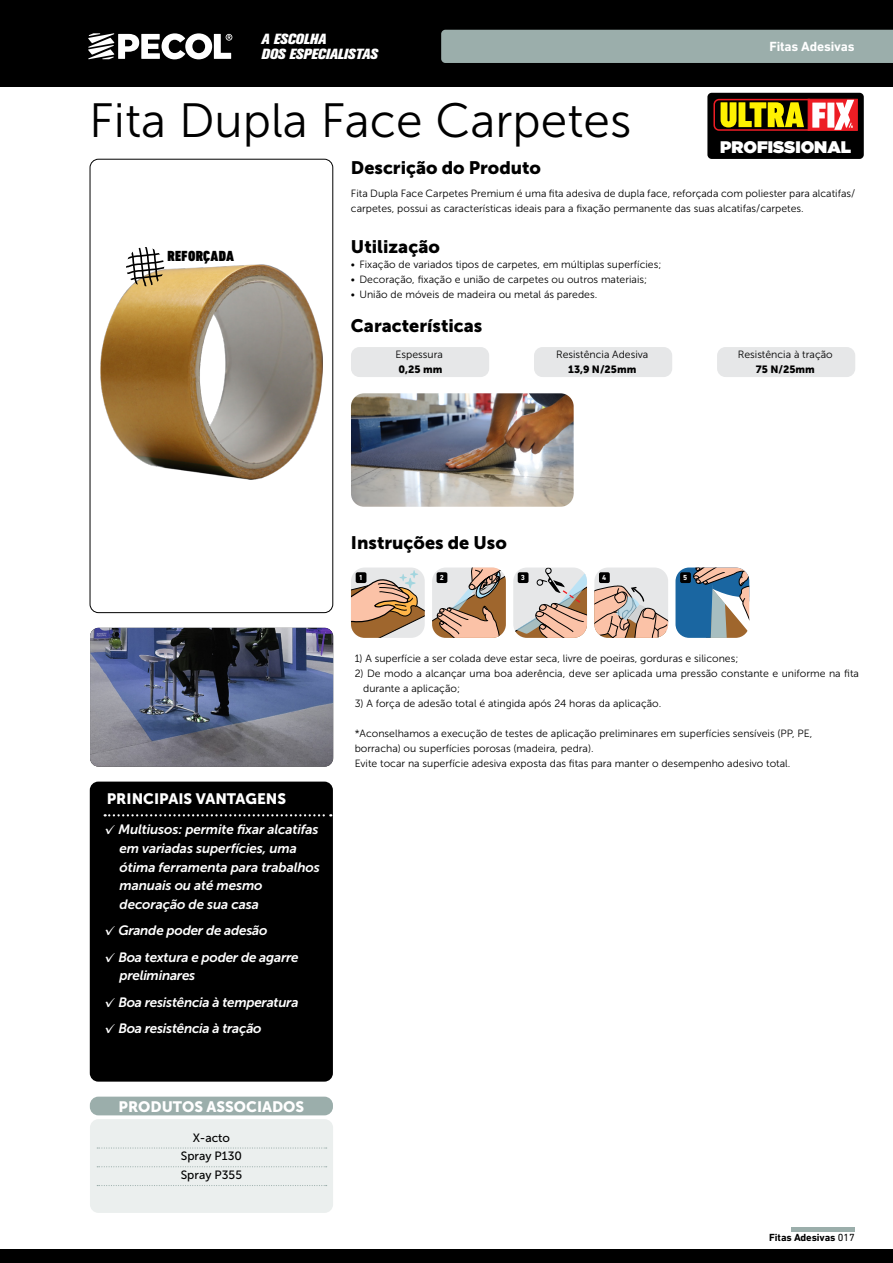
<style>
.page{position:relative;width:893px;height:1263px;background:#fff}
.page>*{position:absolute;margin:0;border:0;box-sizing:border-box;transform-origin:0 0}
.t1{font:48px "Museo Sans 300";color:#000}
.t2{font:18px "Museo Sans 900";color:#000}
.t3{font:900 16.8px "Gotham";color:#fff}
.t4{font:15px "Museo Sans 900";color:#fff}
.t5{font:900 condensed 14.85px "DIN Next LT Pro";letter-spacing:.02em;color:#000}
.t6{font:italic 800 14.55px/15.5px "Akzidenz Grotesk BQ";color:#fff}
.t7{font:italic 13.5px/18.8px "Museo Sans 700";letter-spacing:-.01em;color:#fff}
.t8{font:700 13.5px "DIN Next LT Pro";letter-spacing:-.01em;color:#fff}
.t9{font:12px "Museo Sans 500";color:#000}
.t10{font:10.5px/15px "Museo Sans 300";color:#000}
.t11{font:10.5px "Museo Sans 900";color:#000}
.t12{font:700 10.5px "DIN Next LT Pro";letter-spacing:-.01em;color:#000}
.t13{font:700 7.35px "DIN Next LT Pro";color:#fff}
.s1{font-family:"PF Handbook Pro";font-style:normal}
.s2{font-weight:400}
</style>
<div class="page">
<div style="left:0;top:0;width:893px;height:87px;background:#000"></div>
<div style="left:0;top:1249px;width:893px;height:14px;background:#000"></div>
<svg style="left:88px;top:33px;width:144px;height:26px"></svg>
<div style="left:441px;top:30px;width:452px;height:33px;background:#9baeab"></div>
<div style="left:707px;top:93px;width:157px;height:66px;background:#000;border-radius:4px"></div>
<div style="left:791px;top:1227px;width:64px;height:5px;background:#9baeab"></div>
<div style="left:90px;top:782px;width:243px;height:300px;background:#000;border-radius:9px"></div>
<img style="left:90px;top:628px;width:243px;height:139px">
<svg style="left:105px;top:814px;width:226px;height:2px"></svg>
<div style="left:90px;top:1097px;width:243px;height:18px;background:#9baeab;border-radius:9px"></div>
<img style="left:100px;top:264px;width:223px;height:216px">
<div style="left:90px;top:159px;width:243px;height:454px;border:1px solid #000;border-radius:9px"></div>
<div style="left:351px;top:347px;width:138px;height:30px;background:#e6e7e8;border-radius:9px"></div>
<div style="left:534px;top:347px;width:138px;height:30px;background:#e6e7e8;border-radius:9px"></div>
<div style="left:717px;top:347px;width:138px;height:30px;background:#e6e7e8;border-radius:9px"></div>
<div style="left:808px;top:99px;width:50px;height:32px;background:#ed1d24;border:1px solid #ed1d24"></div>
<svg style="left:713px;top:98px;width:141px;height:33px"></svg>
<img style="left:351px;top:393px;width:223px;height:114px">
<div style="left:351px;top:567px;width:74px;height:71px;background:#e6e7e8;border-radius:14px"></div>
<svg style="left:351px;top:570px;width:74px;height:68px"></svg>
<div style="left:356px;top:572px;width:10px;height:11px;background:#000;border-radius:2px"></div>
<svg style="left:432px;top:567px;width:74px;height:71px;background:#c1a48e"></svg>
<div style="left:437px;top:572px;width:10px;height:11px;background:#000;border-radius:2px"></div>
<svg style="left:513px;top:567px;width:74px;height:71px;background:#cebfb5"></svg>
<div style="left:518px;top:572px;width:10px;height:11px;background:#000;border-radius:2px"></div>
<div style="left:594px;top:567px;width:74px;height:71px;background:#e6e7e8;border-radius:14px"></div>
<svg style="left:594px;top:585px;width:74px;height:53px"></svg>
<div style="left:599px;top:572px;width:11px;height:11px;background:#000;border-radius:2px"></div>
<svg style="left:675px;top:567px;width:74px;height:71px;background:#6e8ba1"></svg>
<div style="left:680px;top:572px;width:11px;height:11px;background:#000;border-radius:2px"></div>
<svg style="left:126px;top:247px;width:38px;height:39px"></svg>
<div style="left:90px;top:1119px;width:243px;height:94px;background:#ebefee;border-radius:9px"></div>
<svg style="left:97px;top:1147px;width:230px;height:1px"></svg>
<svg style="left:97px;top:1166px;width:230px;height:1px"></svg>
<svg style="left:97px;top:1185px;width:230px;height:1px"></svg>
<h3 class="t6" style="left:261px;top:31px;width:118px">A ESCOLHA<br>DOS ESPECIALISTAS</h3>
<p class="t1" style="left:89px;top:94px;width:543px">Fita Dupla Face Carpetes</p>
<p class="t2" style="left:351px;top:157px;width:192px">Descrição do Produto</p>
<p class="t8" style="left:769px;top:39px;width:87px">Fitas Adesivas</p>
<p class="t3" style="left:720px;top:137px;width:132px">PROFISSIONAL</p>
<p class="t5" style="left:168px;top:248px;width:68px">REFORÇADA</p>
<p class="t10" style="left:351px;top:185px;width:506px">Fita Dupla Face Carpetes Premium é uma fita adesiva de dupla face, reforçada com poliester para alcatifas/ carpetes, possui as características ideais para a fixação permanente das suas alcatifas/carpetes.</p>
<p class="t2" style="left:351px;top:236px;width:90px">Utilização</p>
<p class="t10" style="left:351px;top:257px;width:312px">• Fixação de variados tipos de carpetes, em múltiplas superfícies;</p>
<p class="t10" style="left:351px;top:272px;width:298px">• Decoração, fixação e união de carpetes ou outros materiais;</p>
<p class="t10" style="left:351px;top:287px;width:248px">• União de móveis de madeira ou metal ás paredes.</p>
<p class="t2" style="left:351px;top:315px;width:133px">Características</p>
<p class="t10" style="left:396px;top:347px;width:49px">Espessura</p>
<p class="t11" style="left:399px;top:363px;width:45px">0,25 mm</p>
<p class="t10" style="left:556px;top:347px;width:94px">Resistência Adesiva</p>
<p class="t11" style="left:568px;top:363px;width:70px">13,9 N/25mm</p>
<p class="t10" style="left:738px;top:347px;width:96px">Resistência à tração</p>
<p class="t11" style="left:756px;top:363px;width:60px">75 N/25mm</p>
<p class="t4" style="left:107px;top:790px;width:181px">PRINCIPAIS VANTAGENS</p>
<p class="t7" style="left:120px;top:820px;width:202px;text-indent:-15px"><span class="s1">✓</span> Multiusos: permite fixar alcatifas em variadas superfícies, uma ótima ferramenta para trabalhos manuais ou até mesmo decoração de sua casa</p>
<p class="t7" style="left:105px;top:921px;width:164px"><span class="s1">✓</span> Grande poder de adesão</p>
<p class="t7" style="left:120px;top:947px;width:181px;text-indent:-15px"><span class="s1">✓</span> Boa textura e poder de agarre preliminares</p>
<p class="t7" style="left:105px;top:992px;width:195px"><span class="s1">✓</span> Boa resistência à temperatura</p>
<p class="t7" style="left:105px;top:1019px;width:159px"><span class="s1">✓</span> Boa resistência à tração</p>
<p class="t4" style="left:119px;top:1098px;width:187px">PRODUTOS ASSOCIADOS</p>
<p class="t9" style="left:193px;top:1131px;width:39px">X-acto</p>
<p class="t9" style="left:181px;top:1150px;width:63px">Spray P130</p>
<p class="t9" style="left:181px;top:1168px;width:63px">Spray P355</p>
<p class="t2" style="left:351px;top:532px;width:157px">Instruções de Uso</p>
<p class="t13" style="left:359px;top:574px;width:6px">1</p>
<p class="t13" style="left:440px;top:574px;width:6px">2</p>
<p class="t13" style="left:521px;top:574px;width:6px">3</p>
<p class="t13" style="left:602px;top:574px;width:6px">4</p>
<p class="t13" style="left:683px;top:574px;width:6px">5</p>
<p class="t10" style="left:355px;top:650px;width:385px">1) A superfície a ser colada deve estar seca, livre de poeiras, gorduras e silicones;</p>
<p class="t10" style="left:363px;top:665px;width:497px;text-indent:-9px">2) De modo a alcançar uma boa aderência, deve ser aplicada uma pressão constante e uniforme na fita durante a aplicação;</p>
<p class="t10" style="left:355px;top:695px;width:308px">3) A força de adesão total é atingida após 24 horas da aplicação.</p>
<p class="t10" style="left:355px;top:725px;width:459px">*Aconselhamos a execução de testes de aplicação preliminares em superfícies sensíveis (PP, PE, borracha) ou superfícies porosas (madeira, pedra).</p>
<p class="t10" style="left:355px;top:755px;width:437px">Evite tocar na superfície adesiva exposta das fitas para manter o desempenho adesivo total.</p>
<p class="t12" style="left:769px;top:1231px;width:87px">Fitas Adesivas <span class="s2">017</span></p>
</div>
